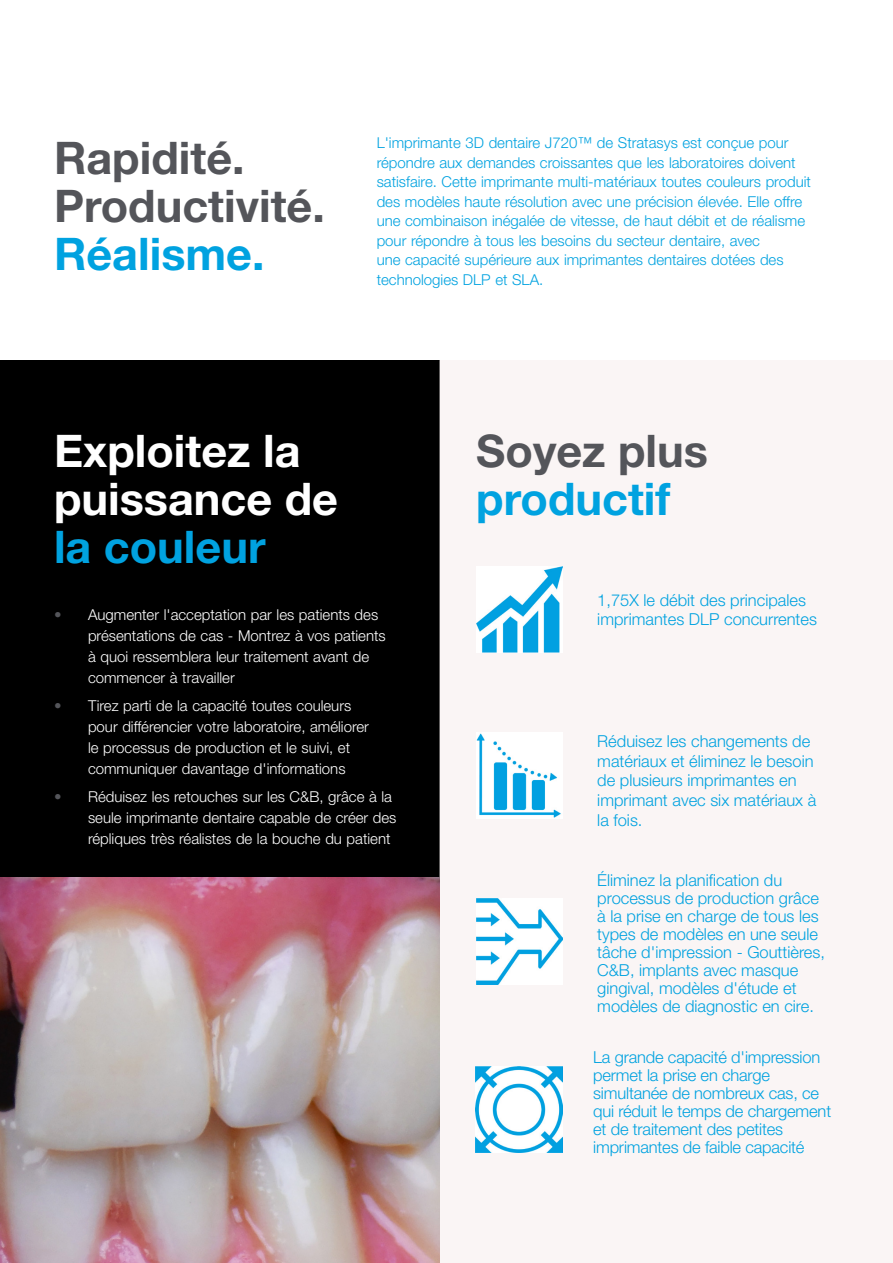
<style>
.page{position:relative;width:893px;height:1263px;background:#fff}
.page>*{position:absolute;margin:0;border:0;box-sizing:border-box;transform-origin:0 0}
.t1{font:700 45px/48px "Helvetica Neue LT Std";color:#54555a}
.t2{font:700 45px "Helvetica Neue LT Std";color:#00a2e0}
.t3{font:700 45px/48px "Helvetica Neue LT Std";color:#fff}
.t4{font:300 16.5px/18px "Helvetica Neue LT Std";color:#00a2e0}
.t5{font:300 15px/19.5px "Helvetica Neue LT Std";color:#00a2e0}
.t6{font:300 15px/21px "Helvetica Neue LT Std";color:#fff}
.s1{color:#54555a}
</style>
<div class="page">
<div style="left:0;top:360px;width:440px;height:903px;background:#000"></div>
<img style="left:0;top:878px;width:440px;height:385px">
<img style="left:476px;top:898px;width:87px;height:86px">
<img style="left:476px;top:1066px;width:86px;height:87px">
<img style="left:476px;top:733px;width:85px;height:85px">
<img style="left:476px;top:566px;width:87px;height:87px">
<h1 class="t1" style="left:54px;top:133px;width:272px">Rapidité.<br>Productivité.</h1>
<h1 class="t2" style="left:54px;top:226px;width:212px">Réalisme.</h1>
<p class="t5" style="left:377px;top:133px;width:436px">L'imprimante 3D dentaire J720™ de Stratasys est conçue pour répondre aux demandes croissantes que les laboratoires doivent satisfaire. Cette imprimante multi-matériaux toutes couleurs produit des modèles haute résolution avec une précision élevée. Elle offre une combinaison inégalée de vitesse, de haut débit et de réalisme pour répondre à tous les besoins du secteur dentaire, avec<br>une capacité supérieure aux imprimantes dentaires dotées des technologies DLP et SLA.</p>
<h1 class="t3" style="left:54px;top:426px;width:286px">Exploitez la puissance de</h1>
<h1 class="t2" style="left:54px;top:519px;width:213px">la couleur</h1>
<h1 class="t1" style="left:476px;top:426px;width:233px">Soyez plus</h1>
<h1 class="t2" style="left:476px;top:471px;width:196px">productif</h1>
<p class="t6" style="left:88px;top:604px;width:299px;text-indent:-34px"><span class="s1">•</span> Augmenter l'acceptation par les patients des présentations de cas - Montrez à vos patients à quoi ressemblera leur traitement avant de commencer à travailler</p>
<p class="t6" style="left:88px;top:695px;width:282px;text-indent:-34px"><span class="s1">•</span> Tirez parti de la capacité toutes couleurs pour différencier votre laboratoire, améliorer le processus de production et le suivi, et communiquer davantage d'informations</p>
<p class="t6" style="left:88px;top:786px;width:310px;text-indent:-34px"><span class="s1">•</span> Réduisez les retouches sur les C&amp;B, grâce à la seule imprimante dentaire capable de créer des répliques très réalistes de la bouche du patient</p>
<p class="t4" style="left:597px;top:589px;width:221px;line-height:19.8px">1,75X le débit des principales imprimantes DLP concurrentes</p>
<p class="t4" style="left:597px;top:731px;width:221px;line-height:19.8px">Réduisez les changements de matériaux et éliminez le besoin de plusieurs imprimantes en imprimant avec six matériaux à la fois.</p>
<p class="t4" style="left:597px;top:870px;width:229px">Éliminez la planification du processus de production grâce à la prise en charge de tous les types de modèles en une seule tâche d'impression - Gouttières,<br>C&amp;B, implants avec masque gingival, modèles d'étude et modèles de diagnostic en cire.</p>
<p class="t4" style="left:593px;top:1048px;width:239px">La grande capacité d'impression permet la prise en charge simultanée de nombreux cas, ce qui réduit le temps de chargement et de traitement des petites imprimantes de faible capacité</p>
</div>
